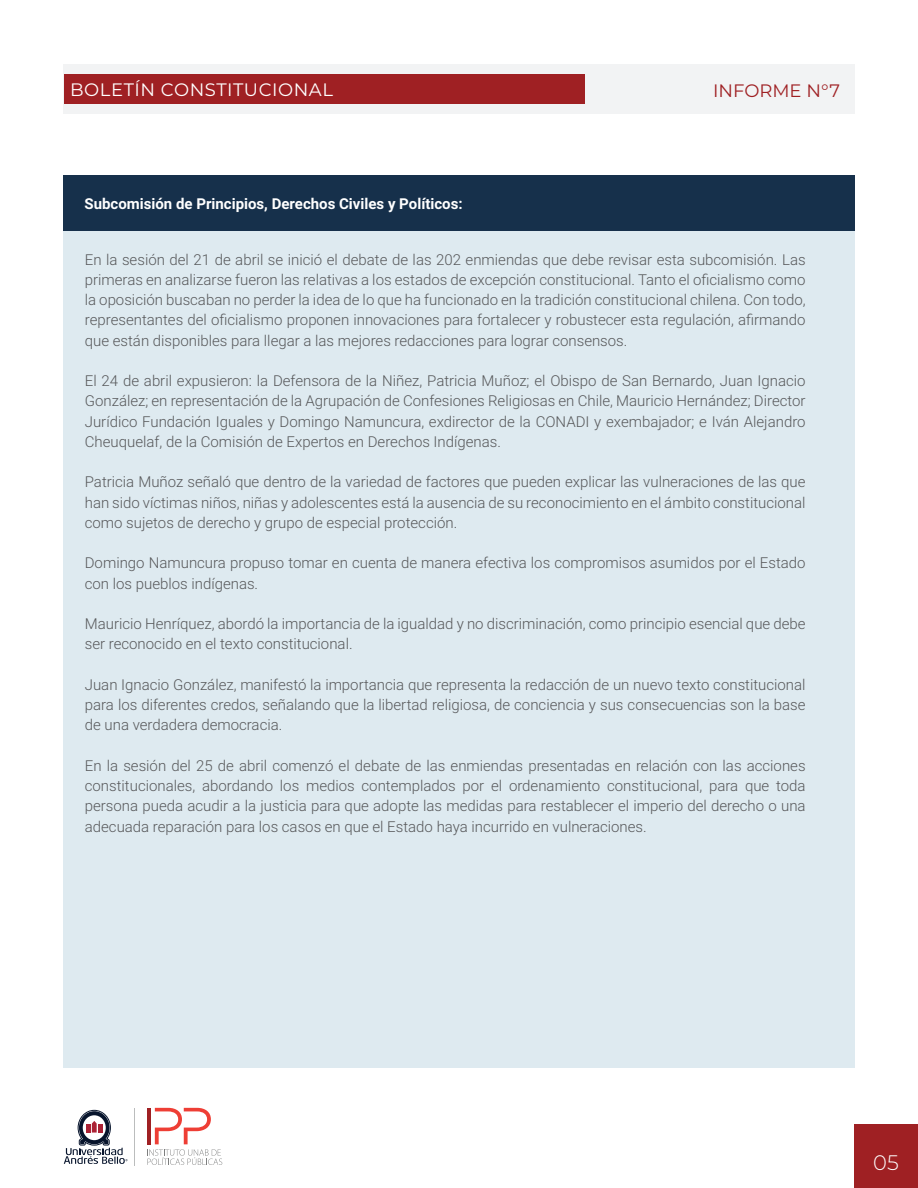
<style>
.page{position:relative;width:918px;height:1188px;background:#fff}
.page>*{position:absolute;margin:0;border:0;box-sizing:border-box;transform-origin:0 0}
.t1{font:300 21px "Montserrat";color:#fff}
.t2{font:18px "Montserrat";letter-spacing:.03em;color:#fff}
.t3{font:18px "Montserrat";color:#9f2023}
.t4{font:300 15px/20.2px "Roboto";color:#57585a;text-align:justify}
.t5{font:700 15px "Roboto";color:#fff}
</style>
<div class="page">
<div style="left:854px;top:1124px;width:64px;height:64px;background:#9f2023"></div>
<div style="left:63px;top:64px;width:792px;height:50px;background:#f2f3f4"></div>
<div style="left:64px;top:74px;width:521px;height:30px;background:#9f2023"></div>
<hr style="left:135px;top:1108px;width:1px;height:57px;background:#bbbdbd">
<svg style="left:64px;top:1110px;width:64px;height:54px"></svg>
<svg style="left:147px;top:1108px;width:75px;height:57px"></svg>
<div style="left:63px;top:175px;width:791px;height:893px;background:#deeaf0"></div>
<div style="left:63px;top:175px;width:791px;height:56px;background:#16304b"></div>
<p class="t2" style="left:70px;top:77px;width:264px">BOLETÍN CONSTITUCIONAL</p>
<p class="t3" style="left:713px;top:78px;width:128px">INFORME N°7</p>
<p class="t5" style="left:84px;top:193px;width:380px">Subcomisión de Principios, Derechos Civiles y Políticos:</p>
<p class="t4" style="left:85px;top:249px;width:722px">En la sesión del 21 de abril se inició el debate de las 202 enmiendas que debe revisar esta subcomisión. Las primeras en analizarse fueron las relativas a los estados de excepción constitucional. Tanto el oficialismo como la oposición buscaban no perder la idea de lo que ha funcionado en la tradición constitucional chilena. Con todo, representantes del oficialismo proponen innovaciones para fortalecer y robustecer esta regulación, afirmando que están disponibles para llegar a las mejores redacciones para lograr consensos.</p>
<p class="t4" style="left:85px;top:370px;width:722px">El 24 de abril expusieron: la Defensora de la Niñez, Patricia Muñoz; el Obispo de San Bernardo, Juan Ignacio González; en representación de la Agrupación de Confesiones Religiosas en Chile, Mauricio Hernández; Director Jurídico Fundación Iguales y Domingo Namuncura, exdirector de la CONADI y exembajador; e Iván Alejandro Cheuquelaf, de la Comisión de Expertos en Derechos Indígenas.</p>
<p class="t4" style="left:85px;top:471px;width:722px">Patricia Muñoz señaló que dentro de la variedad de factores que pueden explicar las vulneraciones de las que han sido víctimas niños, niñas y adolescentes está la ausencia de su reconocimiento en el ámbito constitucional como sujetos de derecho y grupo de especial protección.</p>
<p class="t4" style="left:85px;top:552px;width:722px">Domingo Namuncura propuso tomar en cuenta de manera efectiva los compromisos asumidos por el Estado con los pueblos indígenas.</p>
<p class="t4" style="left:85px;top:613px;width:722px">Mauricio Henríquez, abordó la importancia de la igualdad y no discriminación, como principio esencial que debe ser reconocido en el texto constitucional.</p>
<p class="t4" style="left:85px;top:674px;width:722px">Juan Ignacio González, manifestó la importancia que representa la redacción de un nuevo texto constitucional para los diferentes credos, señalando que la libertad religiosa, de conciencia y sus consecuencias son la base de una verdadera democracia.</p>
<p class="t4" style="left:85px;top:755px;width:722px">En la sesión del 25 de abril comenzó el debate de las enmiendas presentadas en relación con las acciones constitucionales, abordando los medios contemplados por el ordenamiento constitucional, para que toda persona pueda acudir a la justicia para que adopte las medidas para restablecer el imperio del derecho o una adecuada reparación para los casos en que el Estado haya incurrido en vulneraciones.</p>
<h1 class="t1" style="left:873px;top:1148px;width:27px">05</h1>
</div>
